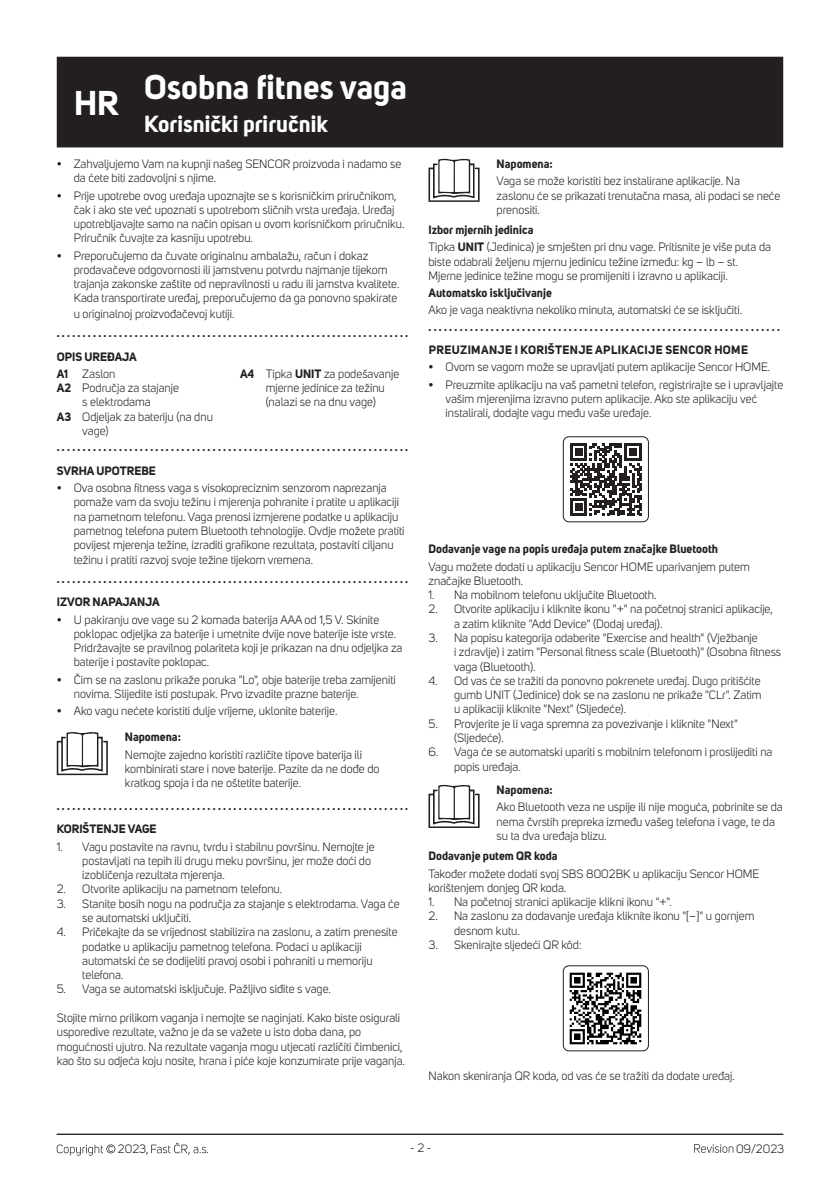
<style>
.page{position:relative;width:840px;height:1191px;background:#fff}
.page>*{position:absolute;margin:0;border:0;box-sizing:border-box;transform-origin:0 0}
.BEZPEČNOST_-_NÁZEV_PRODUKTU{font:700 34px "Uni Sans";color:#fff}
.NADPIS_17_b{font:700 23px "Uni Sans";color:#fff}
.TEXT{font:12px/14.2px "Uni Sans";color:#231f20}
.odrážka_čísla{font:12px/14.2px "Uni Sans";color:#231f20}
.tečka_návod{font:700 12px "Uni Sans";color:#231f20}
.PODNADPIS__-_text_BOLD_6b{font:700 12px "Uni Sans";color:#231f20}
.POPISKA_K_OBRÁZKU_DO_2_SLOUPCŮ{font:12px/14.2px "Uni Sans";color:#231f20}
.NADPIS_6_b{font:700 12px "Uni Sans";color:#231f20}
.NADPIS_6_b-2{font:700 12px "Uni Sans";letter-spacing:.03em;color:#231f20}
.s1{font-weight:700}
</style>
<div class="page">
<hr style="left:57px;top:1133px;width:725px;height:1px;background:#231f20">
<svg style="left:694px;top:1144px;width:39px;height:8px"></svg>
<svg style="left:57px;top:1144px;width:58px;height:11px"></svg>
<svg style="left:151px;top:1142px;width:55px;height:12px"></svg>
<svg style="left:57px;top:732px;width:51px;height:43px"></svg>
<svg style="left:428px;top:159px;width:51px;height:43px"></svg>
<svg style="left:570px;top:443px;width:71px;height:72px"></svg>
<div style="left:562px;top:436px;width:86px;height:86px;border:1px solid #231f20;border-radius:6px"></div>
<svg style="left:428px;top:785px;width:51px;height:43px"></svg>
<img style="left:564px;top:965px;width:84px;height:85px">
<div style="left:562px;top:965px;width:86px;height:86px;border:1px solid #231f20;border-radius:6px"></div>
<div style="left:57px;top:57px;width:725px;height:90px;background:#231f20"></div>
<p class="BEZPEČNOST_-_NÁZEV_PRODUKTU" style="left:74px;top:82px;width:46px">HR</p>
<p class="BEZPEČNOST_-_NÁZEV_PRODUKTU" style="left:144px;top:66px;width:264px">Osobna fitnes vaga</p>
<p class="NADPIS_17_b" style="left:144px;top:110px;width:185px">Korisnički priručnik</p>
<p class="TEXT" style="left:74px;top:157px;width:329px;text-indent:-17px">• Zahvaljujemo Vam na kupnji našeg SENCOR proizvoda i nadamo se da ćete biti zadovoljni s njime.</p>
<p class="TEXT" style="left:74px;top:188px;width:332px;text-indent:-17px">• Prije upotrebe ovog uređaja upoznajte se s korisničkim priručnikom, čak i ako ste već upoznati s upotrebom sličnih vrsta uređaja. Uređaj upotrebljavajte samo na način opisan u ovom korisničkom priručniku.<br>Priručnik čuvajte za kasniju upotrebu.</p>
<p class="TEXT" style="left:74px;top:248px;width:327px;text-indent:-17px">• Preporučujemo da čuvate originalnu ambalažu, račun i dokaz prodavačeve odgovornosti ili jamstvenu potvrdu najmanje tijekom trajanja zakonske zaštite od nepravilnosti u radu ili jamstva kvalitete.<br>Kada transportirate uređaj, preporučujemo da ga ponovno spakirate</p>
<p class="TEXT" style="left:74px;top:307px;width:162px">u originalnoj proizvođačevoj kutiji.</p>
<p class="tečka_návod" style="left:57px;top:325px;width:353px">. . . . . . . . . . . . . . . . . . . . . . . . . . . . . . . . . . . . . . . . . . . . . . . . . . . . . . . . . . . . . . . . . . . .</p>
<p class="NADPIS_6_b" style="left:57px;top:349px;width:81px">OPIS UREĐAJA</p>
<p class="POPISKA_K_OBRÁZKU_DO_2_SLOUPCŮ" style="left:57px;top:367px;width:60px"><span class="s1">A1</span> Zaslon</p>
<p class="POPISKA_K_OBRÁZKU_DO_2_SLOUPCŮ" style="left:57px;top:381px;width:124px;text-align:center"><span class="s1">A2</span> Područja za stajanje s elektrodama</p>
<p class="POPISKA_K_OBRÁZKU_DO_2_SLOUPCŮ" style="left:82px;top:409px;width:132px;text-indent:-26px"><span class="s1">A3</span> Odjeljak za bateriju (na dnu vage)</p>
<p class="POPISKA_K_OBRÁZKU_DO_2_SLOUPCŮ" style="left:265px;top:367px;width:135px;text-indent:-26px"><span class="s1">A4</span> Tipka <span class="s1">UNIT</span> za podešavanje mjerne jedinice za težinu (nalazi se na dnu vage)</p>
<p class="tečka_návod" style="left:57px;top:440px;width:353px">. . . . . . . . . . . . . . . . . . . . . . . . . . . . . . . . . . . . . . . . . . . . . . . . . . . . . . . . . . . . . . . . . . . .</p>
<p class="NADPIS_6_b" style="left:57px;top:463px;width:101px">SVRHA UPOTREBE</p>
<p class="TEXT" style="left:74px;top:481px;width:332px;text-indent:-17px">• Ova osobna fitness vaga s visokopreciznim senzorom naprezanja pomaže vam da svoju težinu i mjerenja pohranite i pratite u aplikaciji na pametnom telefonu. Vaga prenosi izmjerene podatke u aplikaciju pametnog telefona putem Bluetooth tehnologije. Ovdje možete pratiti povijest mjerenja težine, izraditi grafikone rezultata, postaviti ciljanu težinu i pratiti razvoj svoje težine tijekom vremena.</p>
<p class="tečka_návod" style="left:57px;top:571px;width:353px">. . . . . . . . . . . . . . . . . . . . . . . . . . . . . . . . . . . . . . . . . . . . . . . . . . . . . . . . . . . . . . . . . . . .</p>
<p class="NADPIS_6_b" style="left:57px;top:595px;width:104px">IZVOR NAPAJANJA</p>
<p class="TEXT" style="left:74px;top:612px;width:330px;text-indent:-17px">• U pakiranju ove vage su 2 komada baterija AAA od 1,5 V. Skinite poklopac odjeljka za baterije i umetnite dvije nove baterije iste vrste.<br>Pridržavajte se pravilnog polariteta koji je prikazan na dnu odjeljka za baterije i postavite poklopac.</p>
<p class="TEXT" style="left:74px;top:672px;width:323px;text-indent:-17px">• Čim se na zaslonu prikaže poruka "Lo", obje baterije treba zamijeniti novima. Slijedite isti postupak. Prvo izvadite prazne baterije.</p>
<p class="TEXT" style="left:57px;top:704px;width:282px">• Ako vagu nećete koristiti dulje vrijeme, uklonite baterije.</p>
<p class="PODNADPIS__-_text_BOLD_6b" style="left:125px;top:729px;width:58px">Napomena:</p>
<p class="TEXT" style="left:125px;top:747px;width:256px">Nemojte zajedno koristiti različite tipove baterija ili kombinirati stare i nove baterije. Pazite da ne dođe do kratkog spoja i da ne oštetite baterije.</p>
<p class="tečka_návod" style="left:57px;top:798px;width:353px">. . . . . . . . . . . . . . . . . . . . . . . . . . . . . . . . . . . . . . . . . . . . . . . . . . . . . . . . . . . . . . . . . . . .</p>
<p class="NADPIS_6_b" style="left:57px;top:821px;width:101px">KORIŠTENJE VAGE</p>
<p class="odrážka_čísla" style="left:82px;top:839px;width:294px;text-indent:-26px">1. Vagu postavite na ravnu, tvrdu i stabilnu površinu. Nemojte je postavljati na tepih ili drugu meku površinu, jer može doći do izobličenja rezultata mjerenja.</p>
<p class="odrážka_čísla" style="left:57px;top:882px;width:227px">2. Otvorite aplikaciju na pametnom telefonu.</p>
<p class="odrážka_čísla" style="left:82px;top:896px;width:319px;text-indent:-26px">3. Stanite bosih nogu na područja za stajanje s elektrodama. Vaga će se automatski uključiti.</p>
<p class="odrážka_čísla" style="left:82px;top:925px;width:317px;text-indent:-26px">4. Pričekajte da se vrijednost stabilizira na zaslonu, a zatim prenesite podatke u aplikaciju pametnog telefona. Podaci u aplikaciji automatski će se dodijeliti pravoj osobi i pohraniti u memoriju telefona.</p>
<p class="odrážka_čísla" style="left:57px;top:982px;width:275px">5. Vaga se automatski isključuje. Pažljivo siđite s vage.</p>
<p class="TEXT" style="left:57px;top:1010px;width:349px">Stojite mirno prilikom vaganja i nemojte se naginjati. Kako biste osigurali usporedive rezultate, važno je da se važete u isto doba dana, po mogućnosti ujutro. Na rezultate vaganja mogu utjecati različiti čimbenici, kao što su odjeća koju nosite, hrana i piće koje konzumirate prije vaganja.</p>
<p class="PODNADPIS__-_text_BOLD_6b" style="left:496px;top:156px;width:58px">Napomena:</p>
<p class="TEXT" style="left:496px;top:174px;width:285px">Vaga se može koristiti bez instalirane aplikacije. Na zaslonu će se prikazati trenutačna masa, ali podaci se neće prenositi.</p>
<p class="PODNADPIS__-_text_BOLD_6b" style="left:428px;top:223px;width:106px">Izbor mjernih jedinica</p>
<p class="TEXT" style="left:428px;top:240px;width:344px">Tipka <span class="s1">UNIT</span> (Jedinica) je smješten pri dnu vage. Pritisnite je više puta da biste odabrali željenu mjernu jedinicu težine između: kg – lb – st.</p>
<p class="TEXT" style="left:428px;top:269px;width:301px">Mjerne jedinice težine mogu se promijeniti i izravno u aplikaciji.</p>
<p class="PODNADPIS__-_text_BOLD_6b" style="left:428px;top:285px;width:125px">Automatsko isključivanje</p>
<p class="TEXT" style="left:428px;top:303px;width:315px">Ako je vaga neaktivna nekoliko minuta, automatski će se isključiti.</p>
<p class="tečka_návod" style="left:428px;top:319px;width:353px">. . . . . . . . . . . . . . . . . . . . . . . . . . . . . . . . . . . . . . . . . . . . . . . . . . . . . . . . . . . . . . . . . . . .</p>
<p class="NADPIS_6_b-2" style="left:428px;top:342px;width:320px">PREUZIMANJE I KORIŠTENJE APLIKACIJE SENCOR HOME</p>
<p class="TEXT" style="left:428px;top:360px;width:343px">• Ovom se vagom može se upravljati putem aplikacije Sencor HOME.</p>
<p class="TEXT" style="left:445px;top:377px;width:339px;text-indent:-17px">• Preuzmite aplikaciju na vaš pametni telefon, registrirajte se i upravljajte vašim mjerenjima izravno putem aplikacije. Ako ste aplikaciju već instalirali, dodajte vagu među vaše uređaje.</p>
<p class="PODNADPIS__-_text_BOLD_6b" style="left:428px;top:542px;width:291px">Dodavanje vage na popis uređaja putem značajke Bluetooth</p>
<p class="TEXT" style="left:428px;top:559px;width:323px">Vagu možete dodati u aplikaciju Sencor HOME uparivanjem putem značajke Bluetooth.</p>
<p class="odrážka_čísla" style="left:428px;top:588px;width:229px">1. Na mobilnom telefonu uključite Bluetooth.</p>
<p class="odrážka_čísla" style="left:454px;top:602px;width:320px;text-indent:-26px">2. Otvorite aplikaciju i kliknite ikonu "+" na početnoj stranici aplikacije, a zatim kliknite "Add Device" (Dodaj uređaj).</p>
<p class="odrážka_čísla" style="left:454px;top:631px;width:328px;text-indent:-26px">3. Na popisu kategorija odaberite "Exercise and health" (Vježbanje<br>i zdravlje) i zatim "Personal fitness scale (Bluetooth)" (Osobna fitness vaga (Bluetooth).</p>
<p class="odrážka_čísla" style="left:454px;top:673px;width:309px;text-align:justify;text-indent:-26px">4. Od vas će se tražiti da ponovno pokrenete uređaj. Dugo pritišćite gumb UNIT (Jedinice) dok se na zaslonu ne prikaže "CLr". Zatim u aplikaciji kliknite "Next" (Sljedeće).</p>
<p class="odrážka_čísla" style="left:454px;top:716px;width:285px;text-indent:-26px">5. Provjerite je li vaga spremna za povezivanje i kliknite "Next" (Sljedeće).</p>
<p class="odrážka_čísla" style="left:454px;top:745px;width:320px;text-indent:-26px">6. Vaga će se automatski upariti s mobilnim telefonom i proslijediti na popis uređaja.</p>
<p class="PODNADPIS__-_text_BOLD_6b" style="left:496px;top:782px;width:58px">Napomena:</p>
<p class="TEXT" style="left:496px;top:800px;width:287px">Ako Bluetooth veza ne uspije ili nije moguća, pobrinite se da nema čvrstih prepreka između vašeg telefona i vage, te da su ta dva uređaja blizu.</p>
<p class="PODNADPIS__-_text_BOLD_6b" style="left:428px;top:848px;width:131px">Dodavanje putem QR koda</p>
<p class="TEXT" style="left:428px;top:866px;width:332px">Također možete dodati svoj SBS 8002BK u aplikaciju Sencor HOME korištenjem donjeg QR koda.</p>
<p class="odrážka_čísla" style="left:428px;top:895px;width:245px">1. Na početnoj stranici aplikacije klikni ikonu "+".</p>
<p class="odrážka_čísla" style="left:454px;top:909px;width:302px;text-indent:-26px">2. Na zaslonu za dodavanje uređaja kliknite ikonu "[–]" u gornjem desnom kutu.</p>
<p class="odrážka_čísla" style="left:428px;top:937px;width:154px">3. Skenirajte sljedeći QR kôd:</p>
<p class="TEXT" style="left:428px;top:1068px;width:307px">Nakon skeniranja QR koda, od vas će se tražiti da dodate uređaj.</p>
<p class="TEXT" style="left:118px;top:1142px;width:32px">2023,</p>
<p class="TEXT" style="left:206px;top:1142px;width:4px">.</p>
<p class="TEXT" style="left:410px;top:1140px;width:23px">- 2 -</p>
<p class="TEXT" style="left:735px;top:1141px;width:50px">09/2023</p>
</div>
